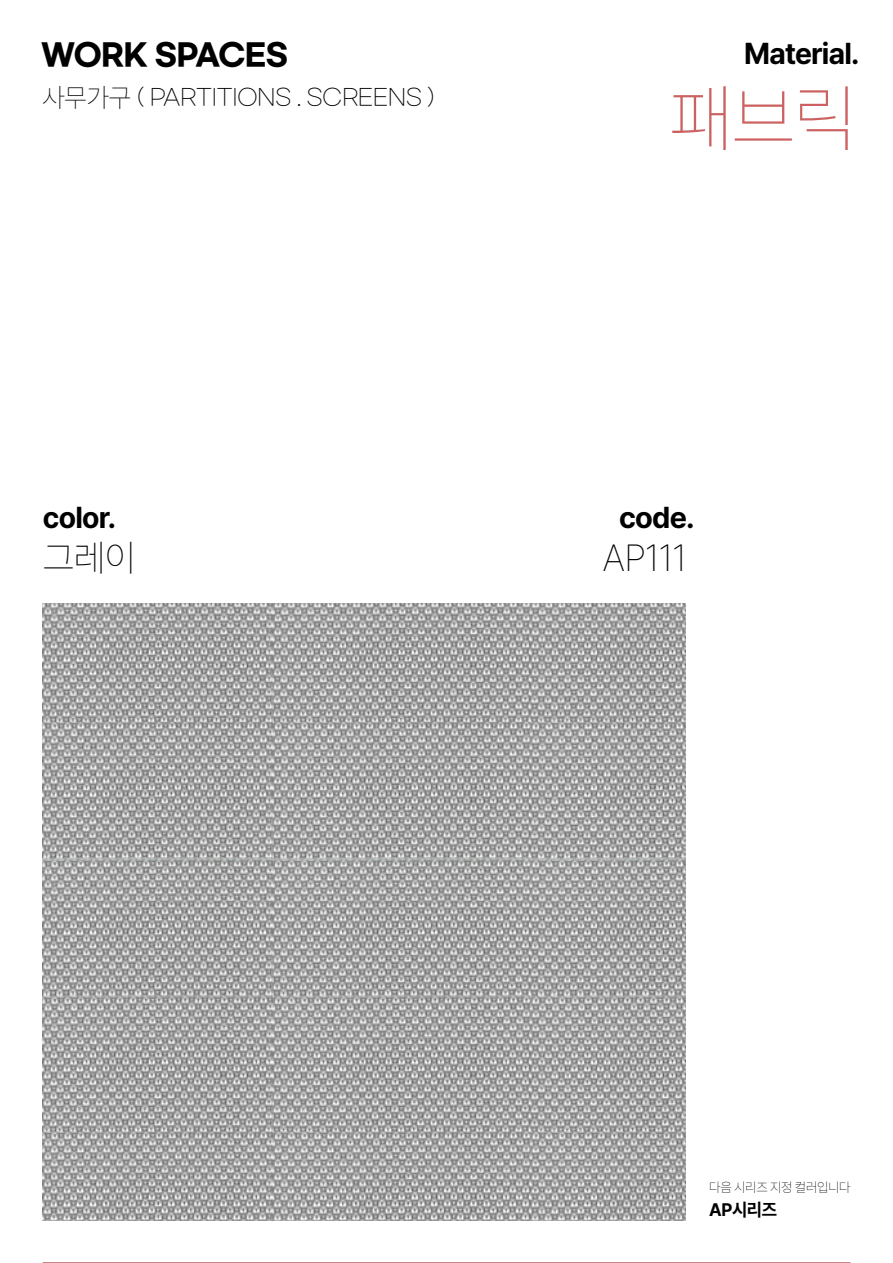
<style>
.page{position:relative;width:893px;height:1263px;background:#fff}
.page>*{position:absolute;margin:0;border:0;box-sizing:border-box;transform-origin:0 0}
.t1{font:100 75px "Pretendard";color:#cb6160}
.t2{font:100 37.5px "Pretendard";letter-spacing:-.025em;color:#000}
.t3{font:700 30px "Pretendard";letter-spacing:-.025em;color:#000}
.t4{font:700 30px "Gmarket Sans";letter-spacing:-.02em;color:#000}
.t5{font:300 22.5px "Gmarket Sans";letter-spacing:-.025em;color:#000}
.t6{font:700 18px "Pretendard";letter-spacing:-.025em;color:#000}
.t7{font:100 13.5px "Pretendard";letter-spacing:-.025em;color:#000}
.s1{font-family:"Pretendard";font-weight:100;font-size:27px}
</style>
<div class="page">
<img style="left:43px;top:604px;width:643px;height:616px">
<hr style="left:43px;top:1262px;width:807px;height:1px;background:#b35858">
<h3 class="t4" style="left:41px;top:38px;width:249px">WORK SPACES</h3>
<p class="t5" style="left:42px;top:85px;width:394px"><span class="s1">사무가구</span> ( PARTITIONS . SCREENS )</p>
<h3 class="t3" style="left:744px;top:32px;width:117px">Material.</h3>
<h1 class="t1" style="left:670px;top:66px;width:189px">패브릭</h1>
<h3 class="t3" style="left:43px;top:495px;width:75px">color.</h3>
<h3 class="t3" style="left:619px;top:495px;width:77px">code.</h3>
<h2 class="t2" style="left:43px;top:532px;width:95px">그레이</h2>
<h2 class="t2" style="left:603px;top:532px;width:86px">AP111</h2>
<p class="t7" style="left:709px;top:1178px;width:143px">다음 시리즈 지정 컬러입니다</p>
<p class="t6" style="left:709px;top:1197px;width:69px">AP시리즈</p>
</div>
